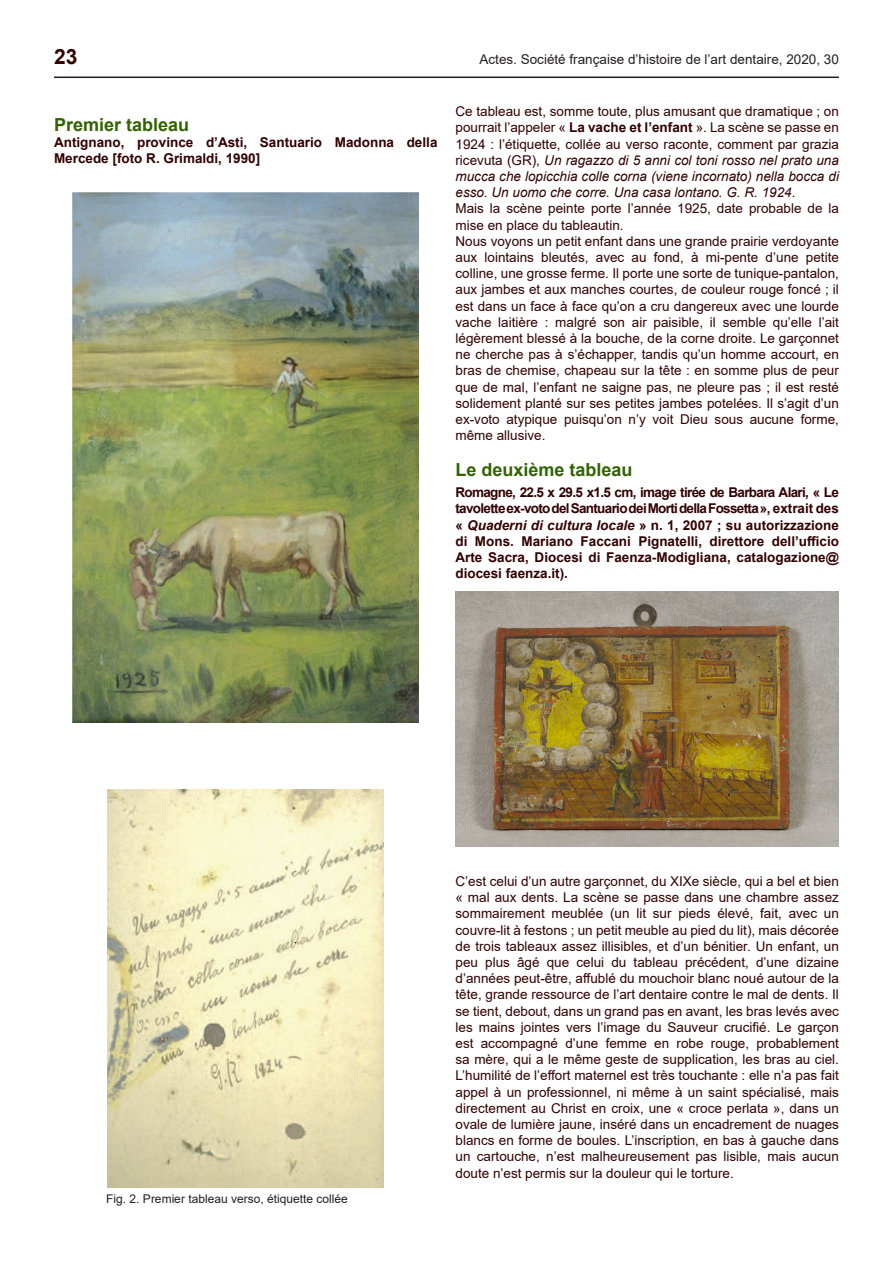
<style>
.page{position:relative;width:893px;height:1263px;background:#fff}
.page>*{position:absolute;margin:0;border:0;box-sizing:border-box;transform-origin:0 0}
.Titre{font:700 21px "Arial";color:#320000}
.corps{font:700 18px "Arial";color:#326400}
.corps-2{font:13.5px/16.2px "Arial";color:#320000;text-align:justify}
.corps-3{font:700 13.5px/16.2px "Arial";color:#320000}
.t1{font:13.5px "Arial";color:#231f20}
.t2{font:12px "Arial";color:#231f20}
.s1{font-weight:700}
.s2{font-style:italic}
</style>
<div class="page">
<hr style="left:54px;top:77px;width:785px;height:1px;background:#231f20">
<img style="left:73px;top:193px;width:345px;height:530px">
<img style="left:108px;top:790px;width:276px;height:397px">
<img style="left:455px;top:592px;width:384px;height:254px">
<p class="Titre" style="left:54px;top:41px;width:25px">23</p>
<p class="t1" style="left:479px;top:50px;width:361px">Actes. Société française d’histoire de l’art dentaire, 2020, 30</p>
<p class="corps" style="left:54px;top:112px;width:137px">Premier tableau</p>
<p class="corps-3" style="left:54px;top:134px;width:385px">Antignano, province d’Asti, Santuario Madonna della<br>Mercede [foto R. Grimaldi, 1990]</p>
<p class="corps-2" style="left:455px;top:103px;width:385px">Ce tableau est, somme toute, plus amusant que dramatique ; on pourrait l’appeler « <span class="s1">La vache et l’enfant</span> ». La scène se passe en 1924 : l’étiquette, collée au verso raconte, comment par grazia ricevuta (GR), <span class="s2">Un ragazzo di 5 anni col toni rosso nel prato una mucca che lopicchia colle corna (viene incornato) nella bocca di esso. Un uomo che corre. Una casa lontano. G. R. 1924</span>.</p>
<p class="corps-2" style="left:455px;top:200px;width:385px">Mais la scène peinte porte l’année 1925, date probable de la mise en place du tableautin.</p>
<p class="corps-2" style="left:455px;top:233px;width:385px">Nous voyons un petit enfant dans une grande prairie verdoyante aux lointains bleutés, avec au fond, à mi-pente d’une petite colline, une grosse ferme. Il porte une sorte de tunique-pantalon, aux jambes et aux manches courtes, de couleur rouge foncé ; il est dans un face à face qu’on a cru dangereux avec une lourde vache laitière : malgré son air paisible, il semble qu’elle l’ait légèrement blessé à la bouche, de la corne droite. Le garçonnet ne cherche pas à s’échapper, tandis qu’un homme accourt, en bras de chemise, chapeau sur la tête : en somme plus de peur que de mal, l’enfant ne saigne pas, ne pleure pas ; il est resté solidement planté sur ses petites jambes potelées. Il s’agit d’un ex-voto atypique puisqu’on n’y voit Dieu sous aucune forme, même allusive.</p>
<p class="corps" style="left:455px;top:457px;width:179px">Le deuxième tableau</p>
<p class="corps-3" style="left:455px;top:484px;width:385px;text-align:justify">Romagne, 22.5 x 29.5 x1.5 cm, image tirée de Barbara Alari, « Le tavolette ex-voto del Santuario dei Morti della Fossetta », extrait des « <span class="s2">Quaderni di cultura locale</span> » n. 1, 2007 ; su autorizzazione di Mons. Mariano Faccani Pignatelli, direttore dell’ufficio Arte Sacra, Diocesi di Faenza-Modigliana, catalogazione@ diocesi faenza.it).</p>
<p class="t2" style="left:106px;top:1190px;width:243px">Fig. 2. Premier tableau verso, étiquette collée</p>
<p class="corps-2" style="left:455px;top:873px;width:385px">C’est celui d’un autre garçonnet, du XIXe siècle, qui a bel et bien « mal aux dents. La scène se passe dans une chambre assez sommairement meublée (un lit sur pieds élevé, fait, avec un couvre-lit à festons ; un petit meuble au pied du lit), mais décorée de trois tableaux assez illisibles, et d’un bénitier. Un enfant, un peu plus âgé que celui du tableau précédent, d’une dizaine d’années peut-être, affublé du mouchoir blanc noué autour de la tête, grande ressource de l’art dentaire contre le mal de dents. Il se tient, debout, dans un grand pas en avant, les bras levés avec les mains jointes vers l’image du Sauveur crucifié. Le garçon est accompagné d’une femme en robe rouge, probablement sa mère, qui a le même geste de supplication, les bras au ciel.<br>L’humilité de l’effort maternel est très touchante : elle n’a pas fait appel à un professionnel, ni même à un saint spécialisé, mais directement au Christ en croix, une « croce perlata », dans un ovale de lumière jaune, inséré dans un encadrement de nuages blancs en forme de boules. L’inscription, en bas à gauche dans un cartouche, n’est malheureusement pas lisible, mais aucun doute n’est permis sur la douleur qui le torture.</p>
</div>
